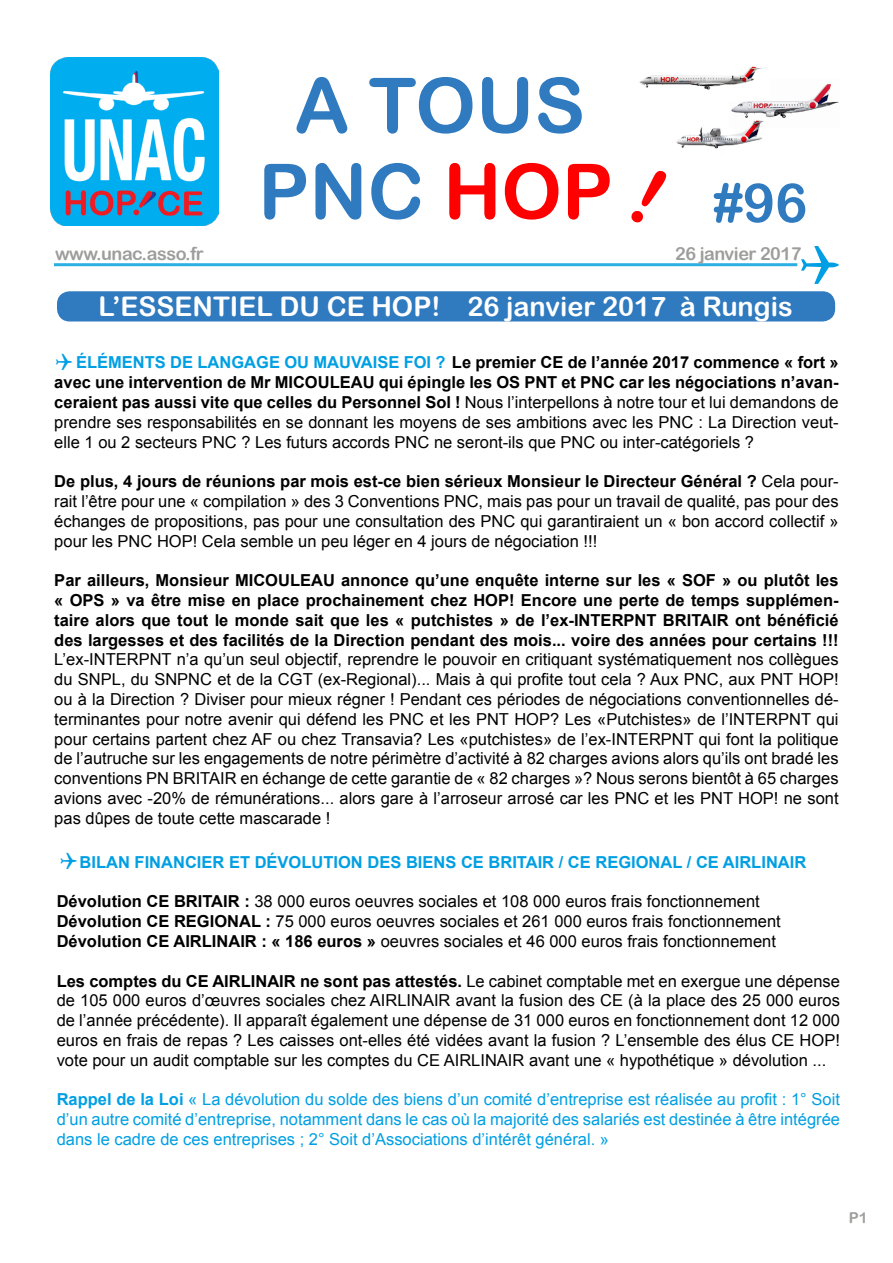
<style>
.page{position:relative;width:893px;height:1263px;background:#fff}
.page>*{position:absolute;margin:0;border:0;box-sizing:border-box;transform-origin:0 0}
.t1{font:76.5px "Arial Rounded MT Bold";color:#307abf}
.t2{font:54px "Arial Rounded MT Bold";color:#307abf}
.t3{font:27px "Arial Rounded MT Bold";color:#fff}
.t4{font:18px "Arial Rounded MT Bold";letter-spacing:-.025em;color:#9d9d9c}
.t5{font:16.5px/19.8px "Arial";color:#000;text-align:justify}
.t6{font:700 16.5px/19.8px "Arial";color:#000;text-align:justify}
.t7{font:16.5px/19.8px "Arial";color:#009fe3;text-align:justify}
.t8{font:700 16.5px "Arial";color:#009fe3}
.t9{font:15px "Arial Rounded MT Bold";color:#9d9d9c}
.s1{color:#f00}
.s2{font-weight:700;color:#009fe3}
.s3{font-weight:700}
</style>
<div class="page">
<hr style="left:54px;top:263px;width:743px;height:3px;background:#2baee2">
<img style="left:639px;top:66px;width:200px;height:83px">
<img style="left:51px;top:58px;width:167px;height:167px">
<div style="left:59px;top:294px;width:774px;height:25px;background:#307abf;border-radius:10px"></div>
<div style="left:57px;top:291px;width:778px;height:30px;border:4px solid #307abf;border-radius:11px"></div>
<p class="t4" style="left:55px;top:243px;width:150px">www.unac.asso.fr</p>
<h1 class="t1" style="left:294px;top:60px;width:292px">A TOUS</h1>
<h1 class="t1" style="left:258px;top:146px;width:356px">PNC <span class="s1">HOP</span></h1>
<h2 class="t2" style="left:713px;top:171px;width:95px">#96</h2>
<p class="t4" style="left:675px;top:243px;width:128px">26 janvier 2017</p>
<h3 class="t3" style="left:98px;top:291px;width:696px">L’ESSENTIEL DU CE HOP! 26 janvier 2017 à Rungis</h3>
<p class="t5" style="left:54px;top:353px;width:786px;text-indent:22px"><span class="s2">ÉLÉMENTS DE LANGAGE OU MAUVAISE FOI ?</span> <span class="s3">Le premier CE de l’année 2017 commence « fort » avec une intervention de Mr MICOULEAU qui épingle les OS PNT et PNC car les négociations n’avan&shy;ceraient pas aussi vite que celles du Personnel Sol !</span> Nous l’interpellons à notre tour et lui demandons de prendre ses responsabilités en se donnant les moyens de ses ambitions avec les PNC : La Direction veut&shy;elle 1 ou 2 secteurs PNC ? Les futurs accords PNC ne seront-ils que PNC ou inter-catégoriels ?</p>
<p class="t5" style="left:54px;top:471px;width:786px"><span class="s3">De plus, 4 jours de réunions par mois est-ce bien sérieux Monsieur le Directeur Général ?</span> Cela pour&shy;rait l’être pour une « compilation » des 3 Conventions PNC, mais pas pour un travail de qualité, pas pour des échanges de propositions, pas pour une consultation des PNC qui garantiraient un « bon accord collectif » pour les PNC HOP! Cela semble un peu léger en 4 jours de négociation !!!</p>
<p class="t6" style="left:54px;top:570px;width:786px">Par ailleurs, Monsieur MICOULEAU annonce qu’une enquête interne sur les « SOF » ou plutôt les « OPS » va être mise en place prochainement chez HOP! Encore une perte de temps supplémen&shy;taire alors que tout le monde sait que les « putchistes » de l’ex-INTERPNT BRITAIR ont bénéficié des largesses et des facilités de la Direction pendant des mois... voire des années pour certains !!!</p>
<p class="t5" style="left:54px;top:650px;width:786px">L’ex-INTERPNT n’a qu’un seul objectif, reprendre le pouvoir en critiquant systématiquement nos collègues du SNPL, du SNPNC et de la CGT (ex-Regional)... Mais à qui profite tout cela ? Aux PNC, aux PNT HOP! ou à la Direction ? Diviser pour mieux régner ! Pendant ces périodes de négociations conventionnelles dé&shy;terminantes pour notre avenir qui défend les PNC et les PNT HOP? Les «Putchistes» de l’INTERPNT qui pour certains partent chez AF ou chez Transavia? Les «putchistes» de l’ex-INTERPNT qui font la politique de l’autruche sur les engagements de notre périmètre d’activité à 82 charges avions alors qu’ils ont bradé les conventions PN BRITAIR en échange de cette garantie de « 82 charges »? Nous serons bientôt à 65 charges avions avec -20% de rémunérations... alors gare à l’arroseur arrosé car les PNC et les PNT HOP! ne sont pas dûpes de toute cette mascarade !</p>
<p class="t8" style="left:80px;top:853px;width:728px">BILAN FINANCIER ET DÉVOLUTION DES BIENS CE BRITAIR / CE REGIONAL / CE AIRLINAIR</p>
<p class="t5" style="left:57px;top:892px;width:726px;text-align:left"><span class="s3">Dévolution CE BRITAIR :</span> 38 000 euros oeuvres sociales et 108 000 euros frais fonctionnement<br><span class="s3">Dévolution CE REGIONAL :</span> 75 000 euros oeuvres sociales et 261 000 euros frais fonctionnement<br><span class="s3">Dévolution CE AIRLINAIR : « 186 euros »</span> oeuvres sociales et 46 000 euros frais fonctionnement</p>
<p class="t5" style="left:57px;top:971px;width:785px"><span class="s3">Les comptes du CE AIRLINAIR ne sont pas attestés.</span> Le cabinet comptable met en exergue une dépense de 105 000 euros d’œuvres sociales chez AIRLINAIR avant la fusion des CE (à la place des 25 000 euros de l’année précédente). Il apparaît également une dépense de 31 000 euros en fonctionnement dont 12 000 euros en frais de repas ? Les caisses ont-elles été vidées avant la fusion ? L’ensemble des élus CE HOP! vote pour un audit comptable sur les comptes du CE AIRLINAIR avant une « hypothétique » dévolution ...</p>
<p class="t7" style="left:57px;top:1090px;width:785px"><span class="s3">Rappel de la Loi</span> « La dévolution du solde des biens d’un comité d’entreprise est réalisée au profit : 1° Soit d’un autre comité d’entreprise, notamment dans le cas où la majorité des salariés est destinée à être intégrée dans le cadre de ces entreprises ; 2° Soit d’Associations d’intérêt général. »</p>
<p class="t9" style="left:849px;top:1209px;width:20px">P1</p>
</div>
